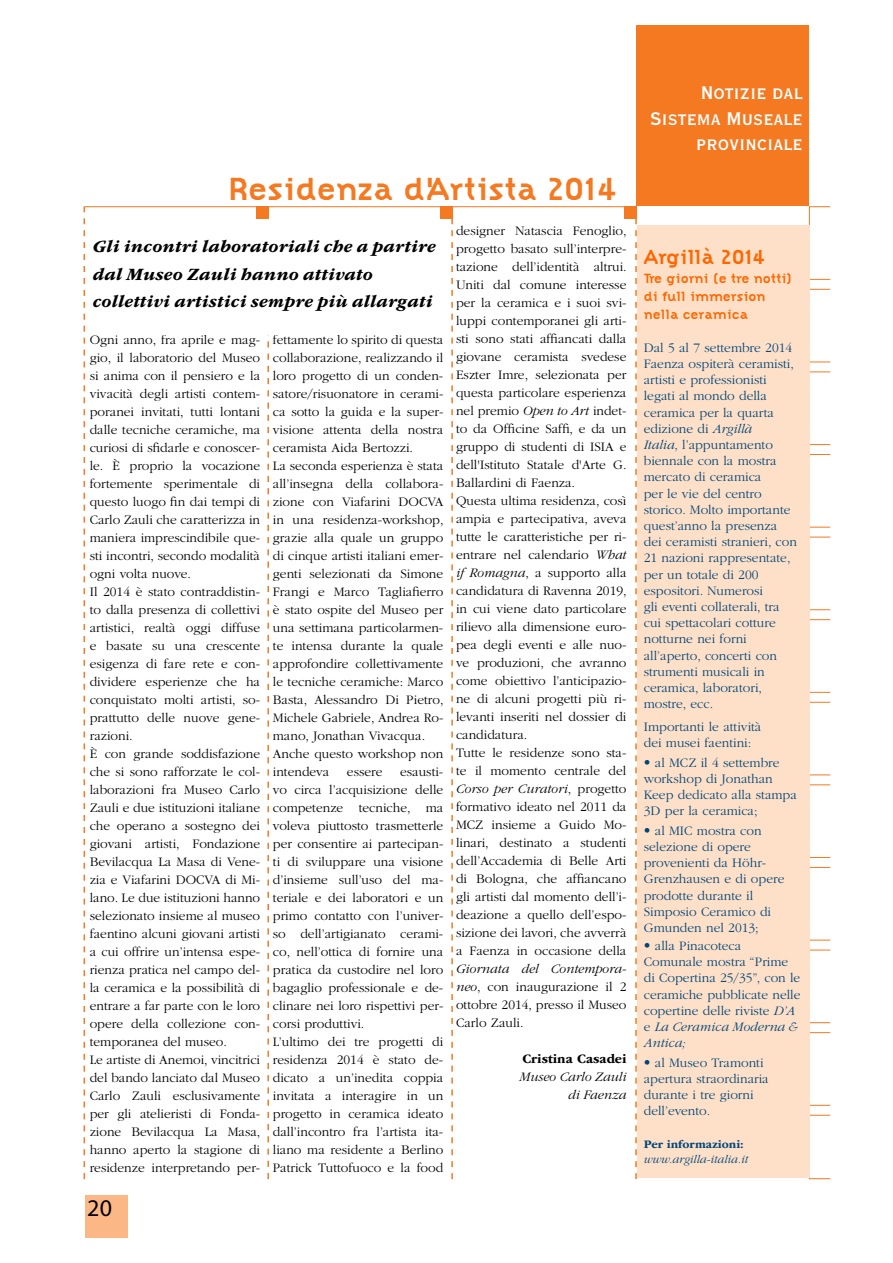
<style>
.page{position:relative;width:893px;height:1263px;background:#fff}
.page>*{position:absolute;margin:0;border:0;box-sizing:border-box;transform-origin:0 0}
.t1{font:700 33px "Citizen";color:#f47920}
.t2{font:24px/25.5px "Copperplate Gothic Std 30 BC";color:#fff;text-align:right;scale:.95 1}
.t3{font:24px "Myriad Pro";color:#000}
.t4{font:700 21px "Citizen";color:#f60}
.t5{font:italic 700 18px/27.5px "ITC Garamond Std";letter-spacing:.015em;color:#000}
.t6{font:700 13.8px/18px "Citizen";color:#f60}
.t7{font:300 13.5px/18px "ITC Garamond Std";color:#000}
.t8{font:300 13.5px/16.2px "ITC Garamond Std";color:#004678}
.t9{font:italic 300 13.5px/18px "ITC Garamond Std";color:#000;text-align:right}
.t10{font:700 13.5px "ITC Garamond Std";color:#000}
.t11{font:italic 300 12px "ITC Garamond Std";color:#004678}
.t12{font:700 12px "ITC Garamond Std";color:#004678}
.s1{font-style:italic}
.s2{font-family:"Frutiger LT Std";font-stretch:condensed}
</style>
<div class="page">
<svg style="left:451px;top:219px;width:2px;height:960px"></svg>
<svg style="left:635px;top:219px;width:2px;height:960px"></svg>
<div style="left:85px;top:1195px;width:43px;height:42px;background:#fbb785"></div>
<svg style="left:809px;top:206px;width:22px;height:19px"></svg>
<svg style="left:810px;top:278px;width:21px;height:2px"></svg>
<svg style="left:810px;top:289px;width:21px;height:1px"></svg>
<svg style="left:810px;top:361px;width:21px;height:2px"></svg>
<svg style="left:810px;top:371px;width:21px;height:2px"></svg>
<svg style="left:810px;top:444px;width:21px;height:1px"></svg>
<svg style="left:810px;top:454px;width:21px;height:1px"></svg>
<svg style="left:810px;top:526px;width:21px;height:2px"></svg>
<svg style="left:810px;top:536px;width:21px;height:2px"></svg>
<svg style="left:810px;top:609px;width:21px;height:1px"></svg>
<svg style="left:810px;top:619px;width:21px;height:2px"></svg>
<svg style="left:810px;top:691px;width:21px;height:2px"></svg>
<svg style="left:810px;top:701px;width:21px;height:2px"></svg>
<svg style="left:810px;top:774px;width:21px;height:2px"></svg>
<svg style="left:810px;top:784px;width:21px;height:2px"></svg>
<svg style="left:810px;top:857px;width:21px;height:1px"></svg>
<svg style="left:810px;top:867px;width:21px;height:1px"></svg>
<svg style="left:810px;top:939px;width:21px;height:2px"></svg>
<svg style="left:810px;top:949px;width:21px;height:2px"></svg>
<svg style="left:810px;top:1022px;width:21px;height:1px"></svg>
<svg style="left:810px;top:1032px;width:21px;height:2px"></svg>
<svg style="left:810px;top:1104px;width:21px;height:2px"></svg>
<svg style="left:810px;top:1114px;width:21px;height:2px"></svg>
<svg style="left:809px;top:1177px;width:22px;height:2px"></svg>
<hr style="left:85px;top:206px;width:552px;height:1px;background:#f47920">
<div style="left:256px;top:206px;width:13px;height:13px;background:#f47920"></div>
<div style="left:440px;top:206px;width:13px;height:13px;background:#f47920"></div>
<div style="left:624px;top:206px;width:13px;height:13px;background:#f47920"></div>
<svg style="left:84px;top:206px;width:1px;height:973px"></svg>
<svg style="left:267px;top:335px;width:2px;height:844px"></svg>
<div style="left:637px;top:26px;width:172px;height:180px;background:#f47920"></div>
<div style="left:637px;top:225px;width:173px;height:952px;background:#fee0c8"></div>
<h1 class="t1" style="left:229px;top:169px;width:391px">Residenza d'Artista 2014</h1>
<h3 class="t5" style="left:93px;top:233px;width:344px">Gli incontri laboratoriali che a partire dal Museo Zauli hanno attivato collettivi artistici sempre più allargati</h3>
<p class="t7" style="left:90px;top:331px;width:172px">Ogni anno, fra aprile e mag&shy;gio, il laboratorio del Museo si anima con il pensiero e la vivacità degli artisti contem&shy;poranei invitati, tutti lontani dalle tecniche ceramiche, ma curiosi di sfidarle e conoscer&shy;le. È proprio la vocazione fortemente sperimentale di questo luogo fin dai tempi di<br>Carlo Zauli che caratterizza in maniera imprescindibile que&shy;sti incontri, secondo modalità ogni volta nuove.<br>Il 2014 è stato contraddistin&shy;to dalla presenza di collettivi artistici, realtà oggi diffuse e basate su una crescente esigenza di fare rete e con&shy;dividere esperienze che ha conquistato molti artisti, so&shy;prattutto delle nuove gene&shy;razioni.<br>È con grande soddisfazione che si sono rafforzate le col&shy;laborazioni fra Museo Carlo<br>Zauli e due istituzioni italiane che operano a sostegno dei giovani artisti, Fondazione<br>Bevilacqua La Masa di Vene&shy;zia e Viafarini DOCVA di Mi&shy;lano. Le due istituzioni hanno selezionato insieme al museo faentino alcuni giovani artisti a cui offrire un’intensa espe&shy;rienza pratica nel campo del&shy;la ceramica e la possibilità di entrare a far parte con le loro opere della collezione con&shy;temporanea del museo.<br>Le artiste di Anemoi, vincitrici del bando lanciato dal Museo<br>Carlo Zauli esclusivamente per gli atelieristi di Fonda&shy;zione Bevilacqua La Masa, hanno aperto la stagione di residenze interpretando per-</p>
<p class="t7" style="left:273px;top:331px;width:172px">fettamente lo spirito di questa collaborazione, realizzando il loro progetto di un conden&shy;satore/risuonatore in cerami&shy;ca sotto la guida e la super&shy;visione attenta della nostra ceramista Aida Bertozzi.<br>La seconda esperienza è stata all’insegna della collabora&shy;zione con Viafarini DOCVA in una residenza-workshop, grazie alla quale un gruppo di cinque artisti italiani emer&shy;genti selezionati da Simone<br>Frangi e Marco Tagliafierro è stato ospite del Museo per una settimana particolarmen&shy;te intensa durante la quale approfondire collettivamente le tecniche ceramiche: Marco<br>Basta, Alessandro Di Pietro,<br>Michele Gabriele, Andrea Ro&shy;mano, Jonathan Vivacqua.<br>Anche questo workshop non intendeva</p>
<p class="t7" style="left:273px;top:763px;width:172px;text-indent:127px">esausti&shy;vo circa l’acquisizione delle competenze tecniche, ma voleva piuttosto trasmetterle per consentire ai partecipan&shy;ti di sviluppare una visione d’insieme sull’uso del ma&shy;teriale e dei laboratori e un primo contatto con l’univer&shy;so dell’artigianato cerami&shy;co, nell’ottica di fornire una pratica da custodire nel loro bagaglio professionale e de&shy;clinare nei loro rispettivi per&shy;corsi produttivi.<br>L’ultimo dei tre progetti di residenza 2014 è stato de&shy;dicato a un’inedita coppia invitata a interagire in un progetto in ceramica ideato dall’incontro fra l’artista ita&shy;liano ma residente a Berlino<br>Patrick Tuttofuoco e la food</p>
<p class="t7" style="left:347px;top:763px;width:37px">essere</p>
<h2 class="t3" style="left:87px;top:1193px;width:26px">20</h2>
<p class="t7" style="left:456px;top:222px;width:172px">designer Natascia Fenoglio, progetto basato sull’interpre&shy;tazione dell’identità altrui.<br>Uniti dal comune interesse per la ceramica e i suoi svi&shy;luppi contemporanei gli arti&shy;sti sono stati affiancati dalla giovane ceramista svedese<br>Eszter Imre, selezionata per questa particolare esperienza nel premio <span class="s1">Open to Art</span> indet&shy;to da Officine Saffi, e da un gruppo di studenti di ISIA e dell'Istituto Statale d'Arte G.<br>Ballardini di Faenza.<br>Questa ultima residenza, così ampia e partecipativa, aveva tutte le caratteristiche per ri&shy;entrare nel calendario <span class="s1">What if Romagna</span>, a supporto alla candidatura di Ravenna 2019, in cui viene dato particolare rilievo alla dimensione euro&shy;pea degli eventi e alle nuo&shy;ve produzioni, che avranno come obiettivo l’anticipazio&shy;ne di alcuni progetti più ri&shy;levanti inseriti nel dossier di candidatura.<br>Tutte le residenze sono sta&shy;te il momento centrale del<br><span class="s1">Corso per Curatori</span>, progetto formativo ideato nel 2011 da<br>MCZ insieme a Guido Mo&shy;linari, destinato a studenti dell’Accademia di Belle Arti di Bologna, che affiancano gli artisti dal momento dell’i&shy;deazione a quello dell’espo&shy;sizione dei lavori, che avverrà a Faenza in occasione della</p>
<p class="t7" style="left:456px;top:960px;width:172px;text-align:justify"><span class="s1">Giornata del Contempora&shy;neo</span>, con inaugurazione il 2 ottobre 2014, presso il Museo Carlo Zauli.</p>
<p class="t10" style="left:522px;top:1051px;width:106px">Cristina Casadei</p>
<p class="t9" style="left:520px;top:1068px;width:108px">Museo Carlo Zauli di Faenza</p>
<h2 class="t2" style="left:650px;top:80px;width:162px">Notizie dal<br>Sistema Museale provinciale</h2>
<h3 class="t4" style="left:644px;top:245px;width:124px">Argillà 2014</h3>
<p class="t6" style="left:644px;top:269px;width:150px">Tre giorni (e tre notti) di full immersion nella ceramica</p>
<p class="t8" style="left:644px;top:340px;width:155px">Dal 5 al 7 settembre 2014<br>Faenza ospiterà ceramisti, artisti e professionisti legati al mondo della ceramica per la quarta edizione di <span class="s1">Argillà<br>Italia</span>, l’appuntamento biennale con la mostra mercato di ceramica<br>per le vie del centro storico. Molto importante quest’anno la presenza dei ceramisti stranieri, con<br>21 nazioni rappresentate, per un totale di 200 espositori. Numerosi<br>gli eventi collaterali, tra cui spettacolari cotture notturne nei forni all’aperto, concerti con strumenti musicali in ceramica, laboratori, mostre, ecc.</p>
<p class="t8" style="left:644px;top:718px;width:119px">Importanti le attività dei musei faentini:</p>
<p class="t8" style="left:644px;top:754px;width:155px"><span class="s2">•</span> al MCZ il 4 settembre workshop di Jonathan<br>Keep dedicato alla stampa<br>3D per la ceramica;</p>
<p class="t8" style="left:644px;top:823px;width:142px"><span class="s2">•</span> al MIC mostra con selezione di opere provenienti da Höhr-<br>Grenzhausen e di opere prodotte durante il<br>Simposio Ceramico di<br>Gmunden nel 2013;</p>
<p class="t8" style="left:644px;top:938px;width:158px"><span class="s2">•</span> alla Pinacoteca<br>Comunale mostra “Prime di Copertina 25/35”, con le ceramiche pubblicate nelle copertine delle riviste <span class="s1">D’A </span>e <span class="s1">La Ceramica Moderna &amp;<br>Antica;</span></p>
<p class="t8" style="left:644px;top:1054px;width:126px"><span class="s2">•</span> al Museo Tramonti apertura straordinaria durante i tre giorni dell’evento.</p>
<p class="t12" style="left:644px;top:1137px;width:102px">Per informazioni:</p>
<p class="t11" style="left:644px;top:1152px;width:106px">www.argilla-italia.it</p>
</div>
